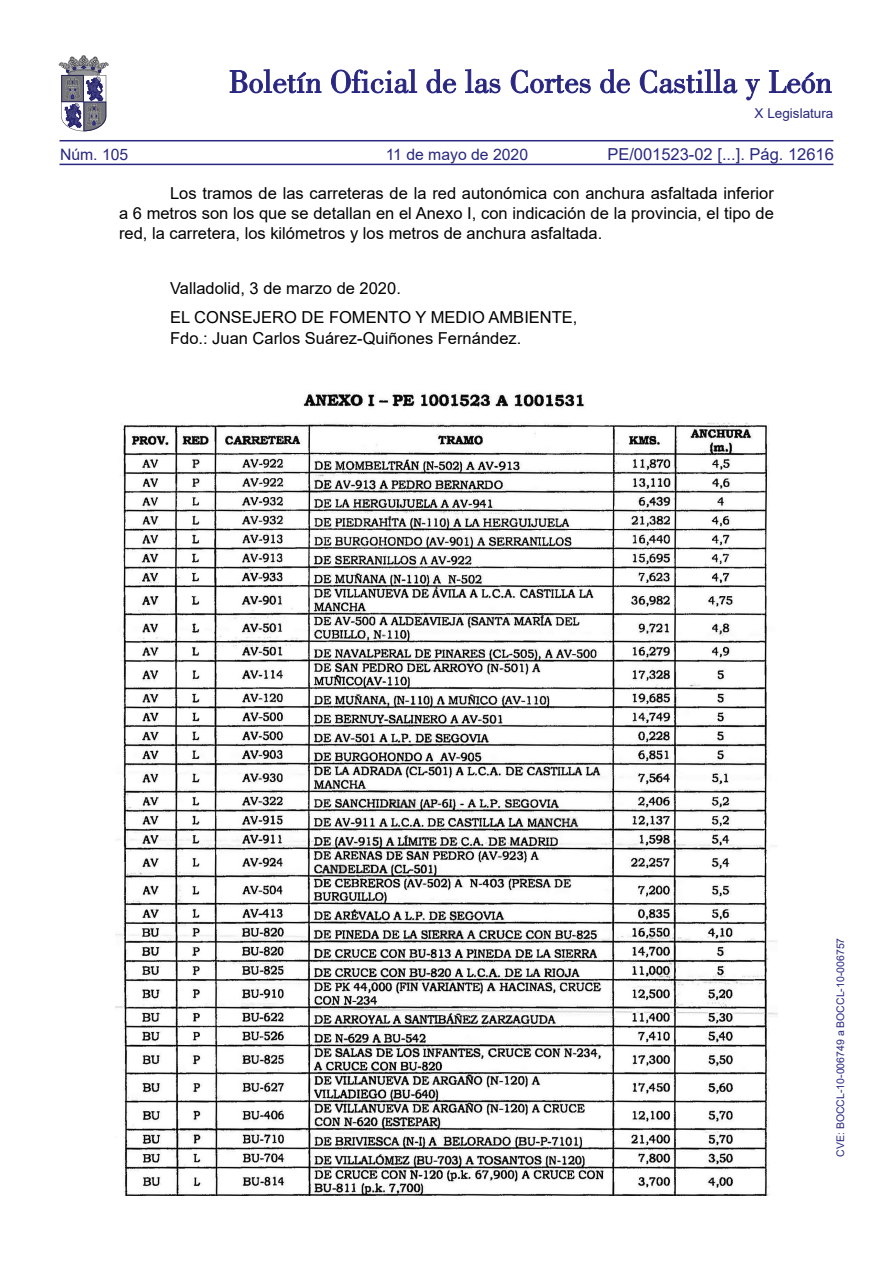
<style>
.page{position:relative;width:893px;height:1263px;background:#fff}
.page>*{position:absolute;margin:0;border:0;box-sizing:border-box;transform-origin:0 0}
.TEXTO_NORMAL{font:16.5px/19.8px "Arial";color:#000;text-align:justify}
.firma{font:16.5px/21px "Arial";color:#000}
.t1{font:16.5px "Arial";color:#292780}
.Fecha{font:16.5px "Arial";color:#000}
.t2{font:15.75px "Arial";color:#292780}
.t3{font:13.5px "Arial";color:#292780}
.t4{font:10.5px "Arial";color:#292780}
</style>
<div class="page">
<hr style="left:60px;top:164px;width:773px;height:1px;background:#292780">
<hr style="left:60px;top:140px;width:773px;height:1px;background:#292780">
<svg style="left:230px;top:69px;width:91px;height:24px"></svg>
<svg style="left:331px;top:69px;width:86px;height:24px"></svg>
<svg style="left:426px;top:69px;width:30px;height:24px"></svg>
<svg style="left:465px;top:69px;width:35px;height:24px"></svg>
<svg style="left:511px;top:70px;width:80px;height:23px"></svg>
<svg style="left:600px;top:69px;width:30px;height:24px"></svg>
<svg style="left:640px;top:69px;width:97px;height:24px"></svg>
<svg style="left:745px;top:79px;width:15px;height:21px"></svg>
<svg style="left:769px;top:70px;width:62px;height:23px"></svg>
<svg style="left:59px;top:55px;width:49px;height:76px"></svg>
<img style="left:116px;top:392px;width:661px;height:803px">
<p class="t3" style="left:755px;top:104px;width:80px">X Legislatura</p>
<p class="t2" style="left:60px;top:143px;width:70px">Núm. 105</p>
<p class="t2" style="left:386px;top:143px;width:144px">11 de mayo de 2020</p>
<p class="t1" style="left:607px;top:143px;width:228px">PE/001523-02 [...]. Pág. 12616</p>
<p class="TEXTO_NORMAL" style="left:119px;top:183px;width:656px;text-indent:51px">Los tramos de las carreteras de la red autonómica con anchura asfaltada inferior a 6 metros son los que se detallan en el Anexo I, con indicación de la provincia, el tipo de red, la carretera, los kilómetros y los metros de anchura asfaltada.</p>
<p class="Fecha" style="left:170px;top:277px;width:232px">Valladolid, 3 de marzo de 2020.</p>
<p class="firma" style="left:170px;top:307px;width:409px">EL CONSEJERO DE FOMENTO Y MEDIO AMBIENTE,<br>Fdo.: Juan Carlos Suárez-Quiñones Fernández.</p>
<p class="t4" style="left:833px;top:1157px;width:220px;rotate:-90deg">CVE: BOCCL-10-006749 a BOCCL-10-006757</p>
</div>
